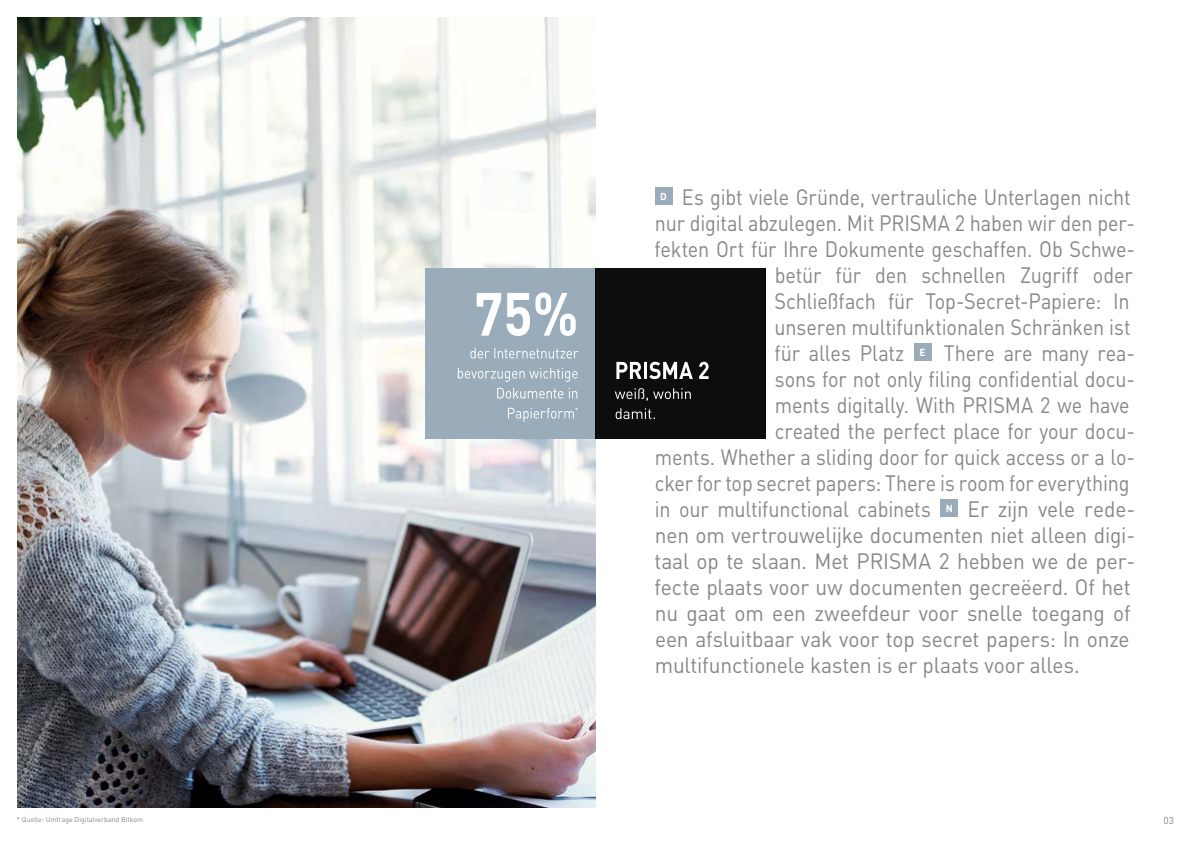
<style>
.page{position:relative;width:1191px;height:842px;background:#fff}
.page>*{position:absolute;margin:0;border:0;box-sizing:border-box;transform-origin:0 0}
.t1{font:22px "DINOT";letter-spacing:-.01em;color:#878786;scale:.9 1}
.t2{font:22px "DINOT";letter-spacing:-.01em;color:#878786;scale:.95 1}
.t3{font:10px "DINOT";color:#878786}
.t4{font:7px "DINOT";color:#878786}
</style>
<div class="page">
<div style="left:655px;top:188px;width:17px;height:17px;background:#9aacba"></div>
<div style="left:914px;top:344px;width:17px;height:17px;background:#9aacba"></div>
<div style="left:940px;top:500px;width:17px;height:17px;background:#9aacba"></div>
<img style="left:17px;top:17px;width:578px;height:791px">
<div style="left:425px;top:268px;width:170px;height:170px;background:#9aacba"></div>
<div style="left:595px;top:268px;width:170px;height:170px;background:#0d0d0d"></div>
<svg style="left:615px;top:408px;width:40px;height:11px"></svg>
<svg style="left:615px;top:388px;width:76px;height:13px"></svg>
<svg style="left:616px;top:362px;width:92px;height:17px"></svg>
<svg style="left:508px;top:407px;width:70px;height:15px"></svg>
<svg style="left:497px;top:388px;width:80px;height:11px"></svg>
<svg style="left:458px;top:368px;width:119px;height:14px"></svg>
<svg style="left:470px;top:348px;width:108px;height:11px"></svg>
<svg style="left:477px;top:293px;width:98px;height:43px"></svg>
<p class="t4" style="left:17px;top:814px;width:128px">* Quelle: Umfrage Digitalverband Bitkom</p>
<p class="t1" style="left:660px;top:180px;width:524px"><sup>D</sup> Es gibt viele Gründe, vertrauliche Unterlagen nicht</p>
<p class="t1" style="left:655px;top:206px;width:535px">nur digital abzulegen. Mit PRISMA 2 haben wir den per-</p>
<p class="t1" style="left:654px;top:232px;width:535px">fekten Ort für Ihre Dokumente geschaffen. Ob Schwe-</p>
<p class="t1" style="left:775px;top:258px;width:399px">betür für den schnellen Zugriff oder</p>
<p class="t1" style="left:774px;top:284px;width:396px">Schließfach für Top-Secret-Papiere: In</p>
<p class="t1" style="left:774px;top:310px;width:397px">unseren multifunktionalen Schränken ist</p>
<p class="t1" style="left:774px;top:336px;width:402px">für alles Platz <sup>E</sup> There are many rea-</p>
<p class="t1" style="left:775px;top:362px;width:402px">sons for not only filing confidential docu-</p>
<p class="t1" style="left:775px;top:388px;width:396px">ments digitally. With PRISMA 2 we have</p>
<p class="t1" style="left:775px;top:414px;width:402px">created the perfect place for your docu-</p>
<p class="t1" style="left:655px;top:440px;width:535px">ments. Whether a sliding door for quick access or a lo-</p>
<p class="t1" style="left:655px;top:466px;width:529px">cker for top secret papers: There is room for everything</p>
<p class="t1" style="left:655px;top:492px;width:535px">in our multifunctional cabinets <sup>N</sup> Er zijn vele rede-</p>
<p class="t2" style="left:655px;top:518px;width:507px">nen om vertrouwelijke documenten niet alleen digi-</p>
<p class="t2" style="left:654px;top:544px;width:508px">taal op te slaan. Met PRISMA 2 hebben we de per-</p>
<p class="t2" style="left:654px;top:570px;width:502px">fecte plaats voor uw documenten gecreëerd. Of het</p>
<p class="t2" style="left:655px;top:596px;width:502px">nu gaat om een zweefdeur voor snelle toegang of</p>
<p class="t2" style="left:655px;top:622px;width:501px">een afsluitbaar vak voor top secret papers: In onze</p>
<p class="t2" style="left:655px;top:648px;width:449px">multifunctionele kasten is er plaats voor alles.</p>
<p class="t3" style="left:1163px;top:813px;width:12px">03</p>
</div>
